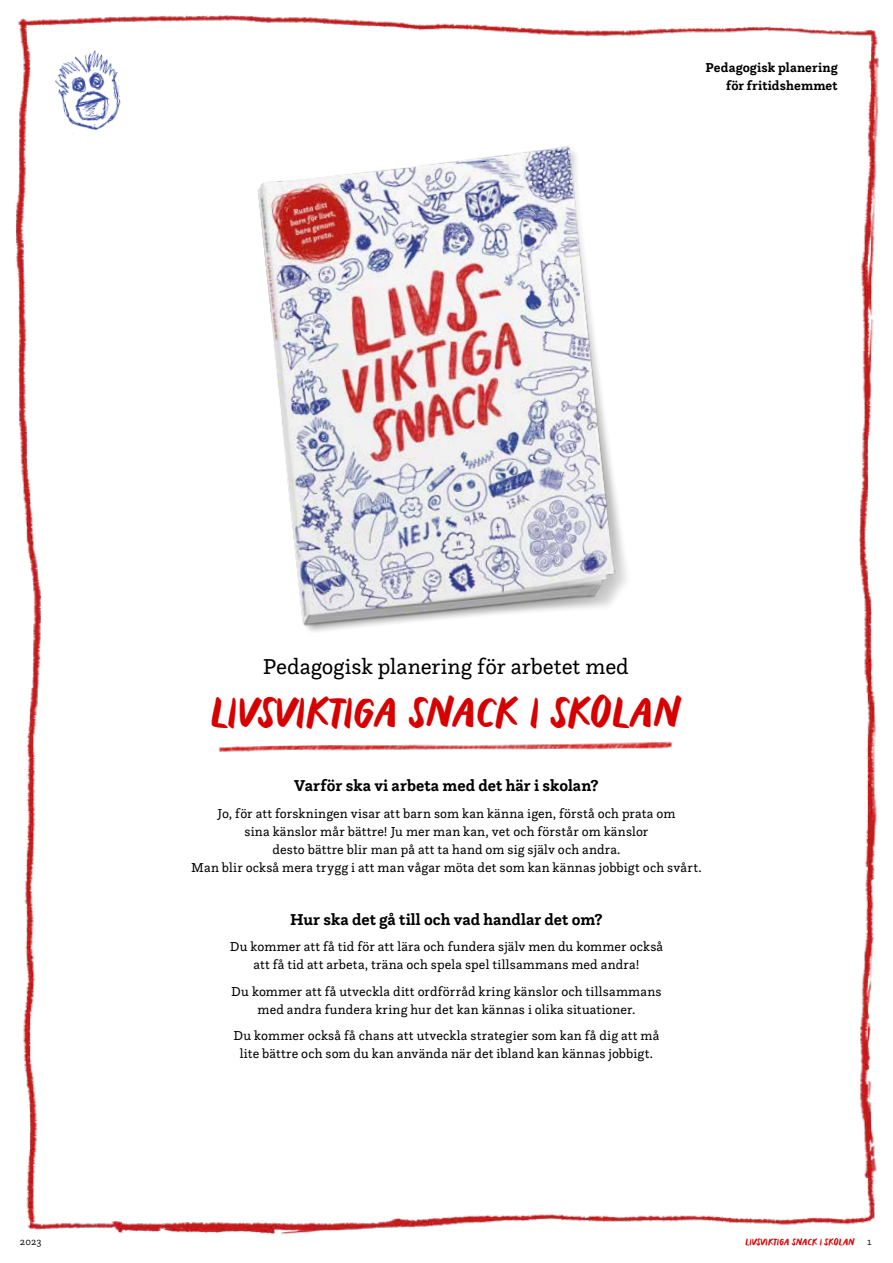
<style>
.page{position:relative;width:893px;height:1263px;background:#fff}
.page>*{position:absolute;margin:0;border:0;box-sizing:border-box;transform-origin:0 0}
.t1{font:25.5px "Livsviktigskisstypo";letter-spacing:-.02em;color:#d70001}
.t2{font:22.5px "Questa Slab";color:#000}
.t3{font:700 16.5px "Questa Slab";color:#000}
.t4{font:13.5px/18px "Questa Slab";letter-spacing:.01em;color:#000;text-align:center}
.t5{font:700 13.5px/18px "Questa Slab";letter-spacing:.01em;color:#000;text-align:right}
.t6{font:300 10.5px "Questa Slab";color:#000}
.t7{font:5.7px "Livsviktigskisstypo";letter-spacing:.01em;color:#d70001}
.s1{font-family:"Questa Slab";font-weight:300;font-size:10.5px;color:#000}
</style>
<div class="page">
<img style="left:15px;top:15px;width:864px;height:1220px">
<img style="left:184px;top:106px;width:490px;height:563px">
<img style="left:204px;top:740px;width:484px;height:18px">
<img style="left:46px;top:43px;width:92px;height:102px">
<p class="t5" style="left:706px;top:58px;width:134px">Pedagogisk planering för fritidshemmet</p>
<h2 class="t2" style="left:263px;top:652px;width:367px">Pedagogisk planering för arbetet med</h2>
<h1 class="t1" style="left:211px;top:702px;width:472px">LIVSVIKTIGA SNACK I SKOLAN</h1>
<p class="t3" style="left:294px;top:775px;width:306px">Varför ska vi arbeta med det här i skolan?</p>
<p class="t4" style="left:191px;top:804px;width:512px">Jo, för att forskningen visar att barn som kan känna igen, förstå och prata om<br>sina känslor mår bättre! Ju mer man kan, vet och förstår om känslor<br>desto bättre blir man på att ta hand om sig själv och andra.<br>Man blir också mera trygg i att man vågar möta det som kan kännas jobbigt och svårt.</p>
<p class="t3" style="left:290px;top:909px;width:314px">Hur ska det gå till och vad handlar det om?</p>
<p class="t4" style="left:230px;top:937px;width:435px">Du kommer att få tid för att lära och fundera själv men du kommer också att få tid att arbeta, träna och spela spel tillsammans med andra!</p>
<p class="t4" style="left:231px;top:982px;width:432px">Du kommer att få utveckla ditt ordförråd kring känslor och tillsammans med andra fundera kring hur det kan kännas i olika situationer.</p>
<p class="t4" style="left:234px;top:1026px;width:427px">Du kommer också få chans att utveckla strategier som kan få dig att må lite bättre och som du kan använda när det ibland kan kännas jobbigt.</p>
<p class="t6" style="left:20px;top:1235px;width:23px">2023</p>
<p class="t7" style="left:745px;top:1239px;width:128px">LIVSVIKTIGA SNACK I SKOLAN <span class="s1">1</span></p>
</div>
